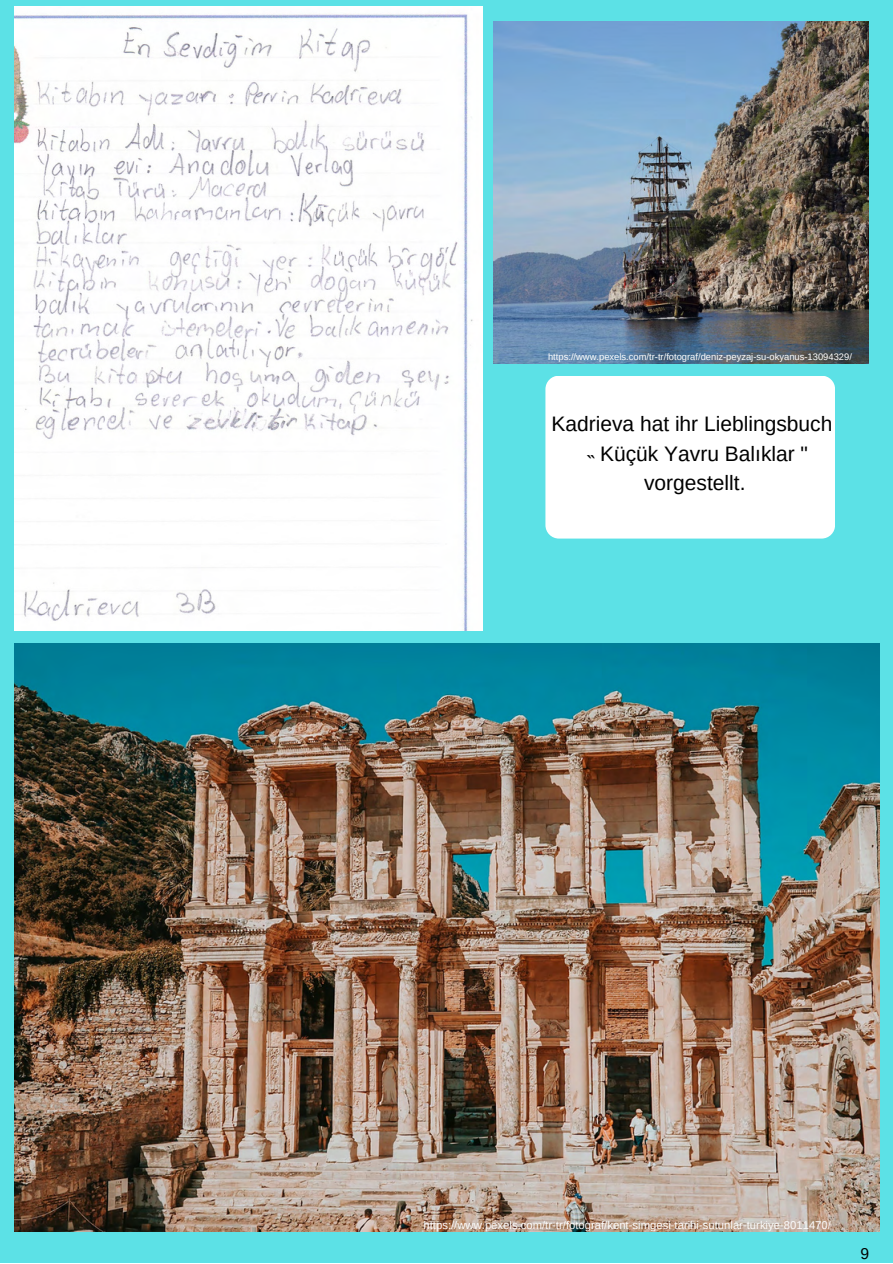
<style>
.page{position:relative;width:893px;height:1264px;background:#fff}
.page>*{position:absolute;margin:0;border:0;box-sizing:border-box;transform-origin:0 0}
.t1{font:21px/29.2px "Arimo";color:#000;text-align:center}
.t2{font:15.6px "Arimo";color:#000}
.t3{font:11.25px "Arimo";color:#fcfcfc}
.t4{font:9.45px "Arimo";color:#fefefe}
</style>
<div class="page">
<div style="left:0;top:0;width:892px;height:1262px;background:#5ce1e6"></div>
<img style="left:15px;top:7px;width:467px;height:624px">
<div style="left:545px;top:375px;width:290px;height:163px;background:#fff;border-radius:13px"></div>
<img style="left:493px;top:21px;width:375px;height:342px">
<img style="left:15px;top:643px;width:864px;height:588px">
<p class="t4" style="left:548px;top:352px;width:305px">https://www.pexels.com/tr-tr/fotograf/deniz-peyzaj-su-okyanus-13094329/</p>
<h1 class="t1" style="left:551px;top:409px;width:282px">Kadrieva hat ihr Lieblingsbuch ˵ Küçük Yavru Balıklar " vorgestellt.</h1>
<p class="t3" style="left:423px;top:1218px;width:409px">https://www.pexels.com/tr-tr/fotograf/kent-simgesi-tarihi-sutunlar-turkiye-8011470/</p>
<h2 class="t2" style="left:860px;top:1244px;width:10px">9</h2>
</div>
